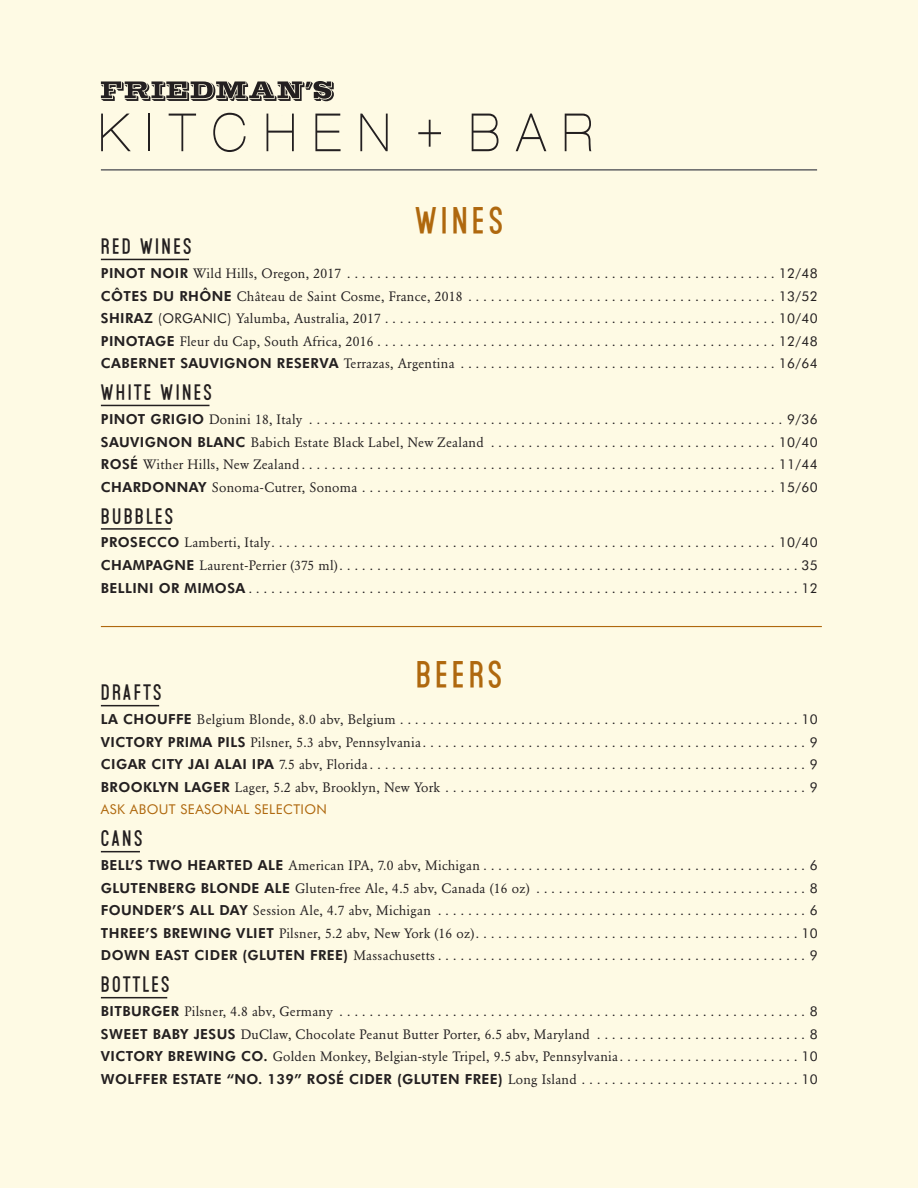
<style>
.page{position:relative;width:918px;height:1188px;background:#fefae4}
.page>*{position:absolute;margin:0;border:0;box-sizing:border-box;transform-origin:0 0}
.t1{font:700 27px "Varche Caps";letter-spacing:.15em;color:#af680e}
.t2{font:700 15.75px "Varche Caps";letter-spacing:.15em;color:#231f20}
.t3{font:800 13.8px "Futura BT";letter-spacing:.03em;color:#231f20}
.t4{font:13.5px/22.5px "Garamond BE";letter-spacing:.02em;color:#231f20;text-align:justify}
.t5{font:13.5px "Futura BT";letter-spacing:.03em;color:#af680e}
.s1{font-family:"Futura BT";font-weight:800;font-size:13.8px}
.s2{font-family:"Futura BT"}
.s3{font-family:"Garamond BE";font-weight:400;font-size:13.5px}
.s4{font-weight:400;font-size:13.5px}
</style>
<div class="page">
<hr style="left:101px;top:259px;width:88px;height:1px;background:#231f20">
<hr style="left:101px;top:405px;width:109px;height:1px;background:#231f20">
<hr style="left:101px;top:528px;width:70px;height:2px;background:#231f20">
<hr style="left:101px;top:705px;width:58px;height:1px;background:#231f20">
<hr style="left:101px;top:851px;width:39px;height:1px;background:#231f20">
<hr style="left:101px;top:997px;width:66px;height:1px;background:#231f20">
<hr style="left:101px;top:626px;width:721px;height:1px;background:#af680e">
<hr style="left:101px;top:169px;width:716px;height:2px;background:#636366">
<svg style="left:101px;top:81px;width:233px;height:20px"></svg>
<svg style="left:101px;top:114px;width:30px;height:37px"></svg>
<hr style="left:148px;top:114px;width:2px;height:37px;background:#231f20">
<svg style="left:169px;top:114px;width:27px;height:37px"></svg>
<svg style="left:213px;top:113px;width:33px;height:39px"></svg>
<svg style="left:267px;top:114px;width:27px;height:37px"></svg>
<svg style="left:315px;top:114px;width:26px;height:37px"></svg>
<svg style="left:360px;top:114px;width:28px;height:37px"></svg>
<svg style="left:418px;top:120px;width:23px;height:27px"></svg>
<svg style="left:472px;top:114px;width:27px;height:37px"></svg>
<svg style="left:516px;top:114px;width:30px;height:37px"></svg>
<svg style="left:565px;top:114px;width:26px;height:37px"></svg>
<h1 class="t1" style="left:415px;top:201px;width:89px">WINES</h1>
<p class="t2" style="left:101px;top:235px;width:92px">RED WINES</p>
<p class="t4" style="left:101px;top:262px;width:719px"><span class="s1">PINOT NOIR</span> Wild Hills, Oregon, 2017 . . . . . . . . . . . . . . . . . . . . . . . . . . . . . . . . . . . . . . . . . . . . . . . . . . . . . . . . . <span class="s2">12/48<br></span><span class="s1">CÔTES DU RHÔNE</span> Château de Saint Cosme, France, 2018 . . . . . . . . . . . . . . . . . . . . . . . . . . . . . . . . . . . . . . . . . <span class="s2">13/52<br></span><span class="s1">SHIRAZ</span> <span class="s2">(ORGANIC)</span> Yalumba, Australia, 2017....................................................<span class="s2">10/40<br></span><span class="s1">PINOTAGE</span> Fleur du Cap, South Africa, 2016 . . . . . . . . . . . . . . . . . . . . . . . . . . . . . . . . . . . . . . . . . . . . . . . . . . . . . <span class="s2">12/48<br></span><span class="s1">CABERNET SAUVIGNON RESERVA</span> Terrazas, Argentina . . . . . . . . . . . . . . . . . . . . . . . . . . . . . . . . . . . . . . . . . . <span class="s2">16/64</span></p>
<p class="t2" style="left:101px;top:381px;width:112px">WHITE WINES</p>
<p class="t4" style="left:101px;top:408px;width:719px"><span class="s1">PINOT GRIGIO</span> Donini 18, Italy . . . . . . . . . . . . . . . . . . . . . . . . . . . . . . . . . . . . . . . . . . . . . . . . . . . . . . . . . . . . . . . <span class="s2">9/36<br></span><span class="s1">SAUVIGNON BLANC</span> Babich Estate Black Label, New Zealand . . . . . . . . . . . . . . . . . . . . . . . . . . . . . . . . . . . . . . <span class="s2">10/40<br></span><span class="s1">ROSÉ</span> Wither Hills, New Zealand . . . . . . . . . . . . . . . . . . . . . . . . . . . . . . . . . . . . . . . . . . . . . . . . . . . . . . . . . . . . . . . <span class="s2">11/44<br></span><span class="s1">CHARDONNAY</span> Sonoma-Cutrer, Sonoma . . . . . . . . . . . . . . . . . . . . . . . . . . . . . . . . . . . . . . . . . . . . . . . . . . . . . . . <span class="s2">15/60</span></p>
<p class="t2" style="left:101px;top:504px;width:74px">BUBBLES</p>
<p class="t4" style="left:101px;top:532px;width:719px"><span class="s1">PROSECCO</span> Lamberti, Italy . . . . . . . . . . . . . . . . . . . . . . . . . . . . . . . . . . . . . . . . . . . . . . . . . . . . . . . . . . . . . . . . . . . <span class="s2">10/40<br></span><span class="s1">CHAMPAGNE</span> Laurent-Perrier (375 ml) . . . . . . . . . . . . . . . . . . . . . . . . . . . . . . . . . . . . . . . . . . . . . . . . . . . . . . . . . . . . . <span class="s2">35<br></span><span class="s1">BELLINI OR MIMOSA</span> . . . . . . . . . . . . . . . . . . . . . . . . . . . . . . . . . . . . . . . . . . . . . . . . . . . . . . . . . . . . . . . . . . . . . . . . . <span class="s2">12</span></p>
<h1 class="t1" style="left:416px;top:655px;width:88px">BEERS</h1>
<p class="t2" style="left:101px;top:681px;width:62px">DRAFTS</p>
<p class="t4" style="left:101px;top:708px;width:719px"><span class="s1">LA CHOUFFE</span> Belgium Blonde, 8.0 abv, Belgium . . . . . . . . . . . . . . . . . . . . . . . . . . . . . . . . . . . . . . . . . . . . . . . . . . . . . <span class="s2">10<br></span><span class="s1">VICTORY PRIMA PILS</span> Pilsner, 5.3 abv, Pennsylvania . . . . . . . . . . . . . . . . . . . . . . . . . . . . . . . . . . . . . . . . . . . . . . . . . . . <span class="s2">9<br></span><span class="s1">CIGAR CITY JAI ALAI IPA</span> 7.5 abv, Florida . . . . . . . . . . . . . . . . . . . . . . . . . . . . . . . . . . . . . . . . . . . . . . . . . . . . . . . . . . <span class="s2">9<br></span><span class="s1">BROOKLYN LAGER</span> Lager, 5.2 abv, Brooklyn, New York . . . . . . . . . . . . . . . . . . . . . . . . . . . . . . . . . . . . . . . . . . . . . . . . <span class="s2">9</span></p>
<p class="t5" style="left:101px;top:801px;width:228px">ASK ABOUT SEASONAL SELECTION</p>
<p class="t2" style="left:101px;top:827px;width:43px">CANS</p>
<p class="t4" style="left:101px;top:854px;width:719px"><span class="s1">BELL’S TWO HEARTED ALE</span> American IPA, 7.0 abv, Michigan . . . . . . . . . . . . . . . . . . . . . . . . . . . . . . . . . . . . . . . . . . . <span class="s2">6<br></span><span class="s1">GLUTENBERG BLONDE ALE</span> Gluten-free Ale, 4.5 abv, Canada (16 oz) . . . . . . . . . . . . . . . . . . . . . . . . . . . . . . . . . . . . <span class="s2">8<br></span><span class="s1">FOUNDER’S ALL DAY</span> Session Ale, 4.7 abv, Michigan . . . . . . . . . . . . . . . . . . . . . . . . . . . . . . . . . . . . . . . . . . . . . . . . . <span class="s2">6<br></span><span class="s1">THREE’S BREWING VLIET</span> Pilsner, 5.2 abv, New York (16 oz) . . . . . . . . . . . . . . . . . . . . . . . . . . . . . . . . . . . . . . . . . . . <span class="s2">10<br></span><span class="s1">DOWN EAST CIDER (GLUTEN FREE)</span> Massachusetts . . . . . . . . . . . . . . . . . . . . . . . . . . . . . . . . . . . . . . . . . . . . . . . . . <span class="s2">9</span></p>
<p class="t2" style="left:101px;top:973px;width:70px">BOTTLES</p>
<p class="t4" style="left:101px;top:1000px;width:719px"><span class="s1">BITBURGER</span> Pilsner, 4.8 abv, Germany . . . . . . . . . . . . . . . . . . . . . . . . . . . . . . . . . . . . . . . . . . . . . . . . . . . . . . . . . . . . . . <span class="s2">8<br></span><span class="s1">SWEET BABY JESUS</span> DuClaw, Chocolate Peanut Butter Porter, 6.5 abv, Maryland . . . . . . . . . . . . . . . . . . . . . . . . . . . . <span class="s2">8<br></span><span class="s1">VICTORY BREWING CO.</span> Golden Monkey, Belgian-style Tripel, 9.5 abv, Pennsylvania . . . . . . . . . . . . . . . . . . . . . . . . <span class="s2">10</span></p>
<p class="t3" style="left:101px;top:1071px;width:719px">WOLFFER ESTATE “NO. 139” ROSÉ CIDER (GLUTEN FREE) <span class="s3">Long Island . . . . . . . . . . . . . . . . . . . . . . . . . . . . .</span> <span class="s4">10</span></p>
</div>
